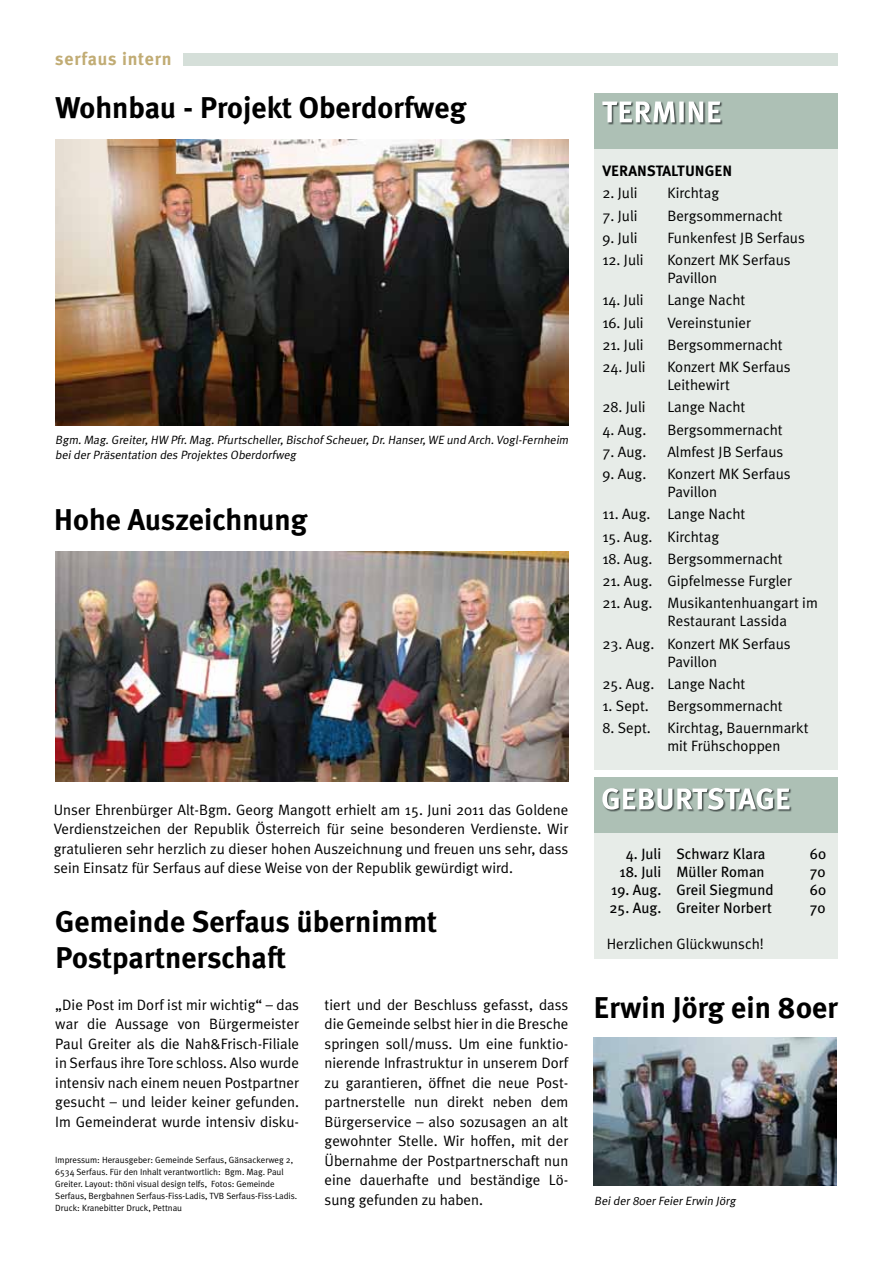
<style>
.page{position:relative;width:893px;height:1263px;background:#fff}
.page>*{position:absolute;margin:0;border:0;box-sizing:border-box;transform-origin:0 0}
.t1{font:700 30px/36px "Meta Plus";color:#000}
.t2{font:700 18px "Meta Plus";letter-spacing:.04em;color:#c1ac74}
.t3{font:15px/19.5px "Meta Plus Normal";color:#000}
.t4{font:15px "Meta Plus";color:#000}
.t5{font:700 15px "Meta Plus";color:#000}
.t6{font:italic 12px/15px "Meta Plus Normal";color:#000}
.t7{font:9px/12px "Meta Plus Normal";color:#000}
</style>
<div class="page">
<div style="left:183px;top:53px;width:655px;height:12px;background:#d5dfd9"></div>
<img style="left:594px;top:1038px;width:243px;height:147px">
<img style="left:55px;top:139px;width:513px;height:286px">
<div style="left:594px;top:143px;width:244px;height:627px;background:#e7ece8"></div>
<div style="left:594px;top:93px;width:244px;height:55px;background:#adc0b5"></div>
<img style="left:607px;top:102px;width:116px;height:23px">
<svg style="left:602px;top:102px;width:118px;height:20px"></svg>
<div style="left:594px;top:811px;width:244px;height:148px;background:#e7ece8"></div>
<div style="left:594px;top:777px;width:244px;height:56px;background:#adc0b5"></div>
<img style="left:607px;top:789px;width:185px;height:23px">
<svg style="left:602px;top:788px;width:187px;height:22px"></svg>
<img style="left:55px;top:552px;width:513px;height:229px">
<p class="t2" style="left:55px;top:48px;width:118px">serfaus intern</p>
<h1 class="t1" style="left:55px;top:89px;width:413px">Wohnbau - Projekt Oberdorfweg</h1>
<p class="t6" style="left:55px;top:433px;width:517px">Bgm.Mag.Greiter,HW Pfr.Mag.Pfurtscheller,Bischof Scheuer,Dr.Hanser,WE und Arch.Vogl-Fernheim beider Präsentation des Projektes Oberdorfweg</p>
<h1 class="t1" style="left:54px;top:501px;width:255px">Hohe Auszeichnung</h1>
<p class="t3" style="left:54px;top:799px;width:516px;text-align:justify">Unser Ehrenbürger Alt-Bgm. Georg Mangott erhielt am 15. Juni 2011 das Goldene Verdienstzeichen der Republik Österreich für seine besonderen Verdienste. Wir gratulieren sehr herzlich zu dieser hohen Auszeichnung und freuen uns sehr, dass sein Einsatz für Serfaus auf diese Weise von der Republik gewürdigt wird.</p>
<h1 class="t1" style="left:55px;top:903px;width:383px">Gemeinde Serfaus übernimmt<br>Postpartnerschaft</h1>
<p class="t3" style="left:55px;top:994px;width:245px;text-align:justify">„Die Post im Dorf ist mir wichtig“ – das war die Aussage von Bürgermeister Paul Greiter als die Nah&amp;Frisch-Filiale in Serfaus ihre Tore schloss. Also wurde intensiv nach einem neuen Postpartner gesucht – und leider keiner gefunden.<br>Im Gemeinderat wurde intensiv disku-</p>
<p class="t7" style="left:55px;top:1153px;width:244px">Impressum: Herausgeber: Gemeinde Serfaus, Gäns ackerweg 2, 6534 Serfaus. Für den Inhalt verantwortlich: Bgm. Mag. Paul Greiter. Layout: thöni visual design telfs, Fotos: Gemeinde Serfaus, Bergbahnen Serfaus-Fiss-Ladis, TVB Serfaus-Fiss-Ladis.<br>Druck: Kranebitter Druck, Pettnau</p>
<p class="t3" style="left:325px;top:994px;width:245px;text-align:justify">tiert und der Beschluss gefasst, dass die Gemeinde selbst hier in die Bresche springen soll/muss. Um eine funktio&shy;nierende Infrastruktur in unserem Dorf zu garantieren, öffnet die neue Post&shy;partnerstelle nun direkt neben dem Bürgerservice – also sozusagen an alt gewohnter Stelle. Wir hoffen, mit der Übernahme der Postpartnerschaft nun eine dauerhafte und beständige Lö&shy;sung gefunden zu haben.</p>
<p class="t5" style="left:602px;top:162px;width:131px">VERANSTALTUNGEN</p>
<p class="t3" style="left:602px;top:183px;width:37px">2. Juli</p>
<p class="t3" style="left:667px;top:183px;width:53px">Kirchtag</p>
<p class="t3" style="left:602px;top:206px;width:37px">7. Juli</p>
<p class="t3" style="left:667px;top:206px;width:117px">Bergsommernacht</p>
<p class="t3" style="left:602px;top:228px;width:37px">9. Juli</p>
<p class="t3" style="left:667px;top:228px;width:139px">Funkenfest JB Serfaus</p>
<p class="t3" style="left:602px;top:250px;width:43px">12. Juli</p>
<p class="t3" style="left:667px;top:251px;width:125px;line-height:18px">Konzert MK Serfaus<br>Pavillon</p>
<p class="t3" style="left:602px;top:290px;width:43px">14. Juli</p>
<p class="t3" style="left:667px;top:290px;width:79px">Lange Nacht</p>
<p class="t3" style="left:602px;top:313px;width:43px">16. Juli</p>
<p class="t3" style="left:667px;top:313px;width:85px">Vereinstunier</p>
<p class="t3" style="left:602px;top:335px;width:43px">21. Juli</p>
<p class="t3" style="left:667px;top:335px;width:117px">Bergsommernacht</p>
<p class="t3" style="left:602px;top:357px;width:45px">24. Juli</p>
<p class="t3" style="left:667px;top:358px;width:125px;line-height:18px">Konzert MK Serfaus<br>Leithewirt</p>
<p class="t3" style="left:602px;top:397px;width:45px">28. Juli</p>
<p class="t3" style="left:667px;top:397px;width:79px">Lange Nacht</p>
<p class="t3" style="left:602px;top:420px;width:45px">4. Aug.</p>
<p class="t3" style="left:667px;top:420px;width:117px">Bergsommernacht</p>
<p class="t3" style="left:602px;top:442px;width:45px">7. Aug.</p>
<p class="t3" style="left:667px;top:442px;width:117px">Almfest JB Serfaus</p>
<p class="t3" style="left:602px;top:464px;width:45px">9. Aug.</p>
<p class="t3" style="left:667px;top:465px;width:125px;line-height:18px">Konzert MK Serfaus<br>Pavillon</p>
<p class="t3" style="left:602px;top:504px;width:144px">11. Aug. Lange Nacht</p>
<p class="t3" style="left:602px;top:526px;width:118px">15. Aug. Kirchtag</p>
<p class="t3" style="left:602px;top:549px;width:182px">18. Aug. Bergsommernacht</p>
<p class="t3" style="left:602px;top:571px;width:191px">21. Aug. Gipfelmesse Furgler</p>
<p class="t3" style="left:667px;top:594px;width:152px;line-height:18px;text-indent:-65px">21. Aug. Musikantenhuangart im<br>Restaurant Lassida</p>
<p class="t3" style="left:602px;top:634px;width:190px;line-height:18px;text-align:center">23. Aug. Konzert MK Serfaus<br>Pavillon</p>
<p class="t3" style="left:602px;top:674px;width:144px">25. Aug. Lange Nacht</p>
<p class="t3" style="left:602px;top:696px;width:182px">1. Sept. Bergsommernacht</p>
<p class="t3" style="left:667px;top:719px;width:143px;line-height:18px;text-indent:-65px">8. Sept. Kirchtag, Bauernmarkt mit Frühschoppen</p>
<p class="t4" style="left:626px;top:845px;width:141px">4. Juli Schwarz Klara</p>
<p class="t4" style="left:810px;top:845px;width:18px">60</p>
<p class="t4" style="left:619px;top:863px;width:147px">18. Juli Müller Roman</p>
<p class="t4" style="left:810px;top:863px;width:17px">70</p>
<p class="t4" style="left:611px;top:881px;width:164px">19. Aug. Greil Siegmund</p>
<p class="t4" style="left:810px;top:881px;width:18px">60</p>
<p class="t4" style="left:610px;top:899px;width:164px">25. Aug. Greiter Norbert</p>
<p class="t4" style="left:810px;top:899px;width:17px">70</p>
<p class="t3" style="left:607px;top:934px;width:159px">Herzlichen Glückwunsch!</p>
<h1 class="t1" style="left:594px;top:990px;width:246px">Erwin Jörg ein 80er</h1>
<p class="t6" style="left:594px;top:1193px;width:145px">Beider 80er Feier Erwin Jörg</p>
</div>
